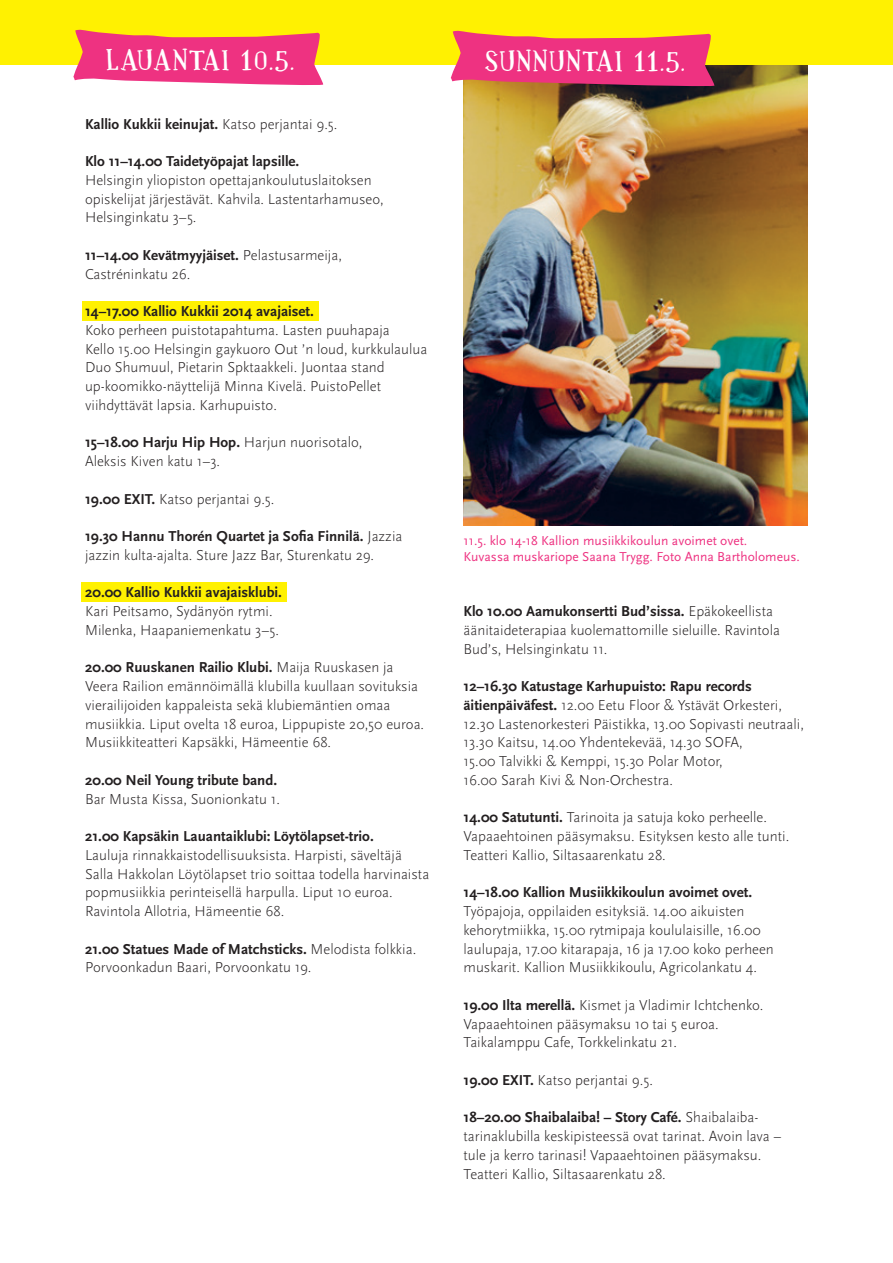
<style>
.page{position:relative;width:893px;height:1263px;background:#fff}
.page>*{position:absolute;margin:0;border:0;box-sizing:border-box;transform-origin:0 0}
.otsikko{font:30px "Paquita Pro";letter-spacing:.05em;color:#fff}
.Leipis{font:300 15px/18.8px "Scala Sans Pro";color:#231f20}
.Leipis-2{font:700 15px "Scala Sans Pro";color:#231f20}
.kuvateksti{font:13.5px/16.5px "Scala Sans Pro";color:#ee3281}
.s1{font-weight:300}
.s2{font-weight:700}
</style>
<div class="page">
<img style="left:463px;top:64px;width:345px;height:461px">
<div style="left:0;top:0;width:893px;height:64px;background:#fff101"></div>
<div style="left:81px;top:583px;width:205px;height:19px;background:#fff101"></div>
<div style="left:82px;top:301px;width:236px;height:20px;background:#fff101"></div>
<svg style="left:451px;top:30px;width:264px;height:58px;background:#e75069"></svg>
<svg style="left:73px;top:29px;width:251px;height:56px"></svg>
<p class="otsikko" style="left:106px;top:42px;width:190px">LAUANTAI 10.5.</p>
<p class="Leipis-2" style="left:85px;top:113px;width:254px">Kallio Kukkii keinujat. <span class="s1">Katso perjantai 9.5.</span></p>
<p class="Leipis" style="left:85px;top:151px;width:300px"><span class="s2">Klo 11–14.00 Taidetyöpajat lapsille.<br></span>Helsingin yliopiston opettajankoulutuslaitoksen opiskelijat järjestävät. Kahvila. Lastentarhamuseo, Helsinginkatu 3–5.</p>
<p class="Leipis-2" style="left:85px;top:245px;width:258px">11–14.00 Kevätmyyjäiset. <span class="s1">Pelastusarmeija,</span></p>
<p class="Leipis" style="left:85px;top:264px;width:107px">Castréninkatu 26.</p>
<p class="Leipis" style="left:85px;top:301px;width:306px"><span class="s2">14–17.00 Kallio Kukkii 2014 avajaiset.<br></span>Koko perheen puistotapahtuma. Lasten puuhapaja</p>
<p class="Leipis" style="left:85px;top:339px;width:344px">Kello 15.00 Helsingin gaykuoro Out ’n loud, kurkkulaulua Duo Shumuul, Pietarin Spktaakkeli. Juontaa stand up-koomikko-näyttelijä Minna Kivelä. PuistoPellet viihdyttävät lapsia. Karhupuisto.</p>
<p class="Leipis-2" style="left:85px;top:432px;width:279px">15–18.00 Harju Hip Hop. <span class="s1">Harjun nuorisotalo,</span></p>
<p class="Leipis" style="left:85px;top:451px;width:137px">Aleksis Kiven katu 1–3.</p>
<p class="Leipis" style="left:85px;top:489px;width:191px"><span class="s2">19.00 EXIT.</span> Katso perjantai 9.5.</p>
<p class="Leipis" style="left:85px;top:526px;width:319px"><span class="s2">19.30 Hannu Thorén Quartet ja Sofia Finnilä.</span> Jazzia jazzin kulta-ajalta. Sture Jazz Bar, Sturenkatu 29.</p>
<p class="Leipis" style="left:85px;top:582px;width:199px"><span class="s2">20.00 Kallio Kukkii avajaisklubi.<br></span>Kari Peitsamo, Sydänyön rytmi.<br>Milenka, Haapaniemenkatu 3–5.</p>
<p class="Leipis" style="left:85px;top:657px;width:341px"><span class="s2">20.00 Ruuskanen Railio Klubi.</span> Maija Ruuskasen ja Veera Railion emännöimällä klubilla kuullaan sovituksia vierailijoiden kappaleista sekä klubiemäntien omaa musiikkia. Liput ovelta 18 euroa, Lippupiste 20,50 euroa.<br>Musiikkiteatteri Kapsäkki, Hämeentie 68.</p>
<p class="Leipis" style="left:85px;top:770px;width:196px"><span class="s2">20.00 Neil Young tribute band.<br></span>Bar Musta Kissa, Suonionkatu 1.</p>
<p class="Leipis-2" style="left:85px;top:826px;width:290px">21.00 Kapsäkin Lauantaiklubi: Löytölapset-trio.</p>
<p class="Leipis" style="left:85px;top:845px;width:346px">Lauluja rinnakkaistodellisuuksista. Harpisti, säveltäjä Salla Hakkolan Löytölapset trio soittaa todella harvinaista popmusiikkia perinteisellä harpulla. Liput 10 euroa.<br>Ravintola Allotria, Hämeentie 68.</p>
<p class="Leipis" style="left:85px;top:939px;width:333px"><span class="s2">21.00 Statues Made of Matchsticks.</span> Melodista folkkia.<br>Porvoonkadun Baari, Porvoonkatu 19.</p>
<p class="otsikko" style="left:485px;top:44px;width:202px">SUNNUNTAI 11.5.</p>
<p class="kuvateksti" style="left:463px;top:532px;width:338px">11.5. klo 14-18 Kallion musiikkikoulun avoimet ovet.<br>Kuvassa muskariope Saana Trygg. Foto Anna Bartholomeus.</p>
<p class="Leipis" style="left:463px;top:601px;width:318px"><span class="s2">Klo 10.00 Aamukonsertti Bud’sissa.</span> Epäkokeellista äänitaideterapiaa kuolemattomille sieluille. Ravintola<br>Bud’s, Helsinginkatu 11.</p>
<p class="Leipis" style="left:463px;top:676px;width:342px"><span class="s2">12–16.30 Katustage Karhupuisto: Rapu records äitienpäiväfest.</span> 12.00 Eetu Floor &amp; Ystävät Orkesteri, 12.30 Lastenorkesteri Päistikka, 13.00 Sopivasti neutraali, 13.30 Kaitsu, 14.00 Yhdentekevää, 14.30 SOFA,<br>15.00 Talvikki &amp; Kemppi, 15.30 Polar Motor,<br>16.00 Sarah Kivi &amp; Non-Orchestra.</p>
<p class="Leipis" style="left:463px;top:807px;width:327px"><span class="s2">14.00 Satutunti.</span> Tarinoita ja satuja koko perheelle.<br>Vapaaehtoinen pääsymaksu. Esityksen kesto alle tunti.<br>Teatteri Kallio, Siltasaarenkatu 28.</p>
<p class="Leipis" style="left:463px;top:882px;width:312px"><span class="s2">14–18.00 Kallion Musiikkikoulun avoimet ovet.<br></span>Työpajoja, oppilaiden esityksiä. 14.00 aikuisten kehorytmiikka, 15.00 rytmipaja koululaisille, 16.00 laulupaja, 17.00 kitarapaja, 16 ja 17.00 koko perheen muskarit. Kallion Musiikkikoulu, Agricolankatu 4.</p>
<p class="Leipis" style="left:463px;top:995px;width:301px"><span class="s2">19.00 Ilta merellä.</span> Kismet ja Vladimir Ichtchenko.<br>Vapaaehtoinen pääsymaksu 10 tai 5 euroa.<br>Taikalamppu Cafe, Torkkelinkatu 21.</p>
<p class="Leipis" style="left:463px;top:1070px;width:191px"><span class="s2">19.00 EXIT.</span> Katso perjantai 9.5.</p>
<p class="Leipis" style="left:463px;top:1107px;width:320px"><span class="s2">18–20.00 Shaibalaiba! – Story Café.</span> Shaibalaiba&shy;tarinaklubilla keskipisteessä ovat tarinat. Avoin lava – tule ja kerro tarinasi! Vapaaehtoinen pääsymaksu.<br>Teatteri Kallio, Siltasaarenkatu 28.</p>
</div>
